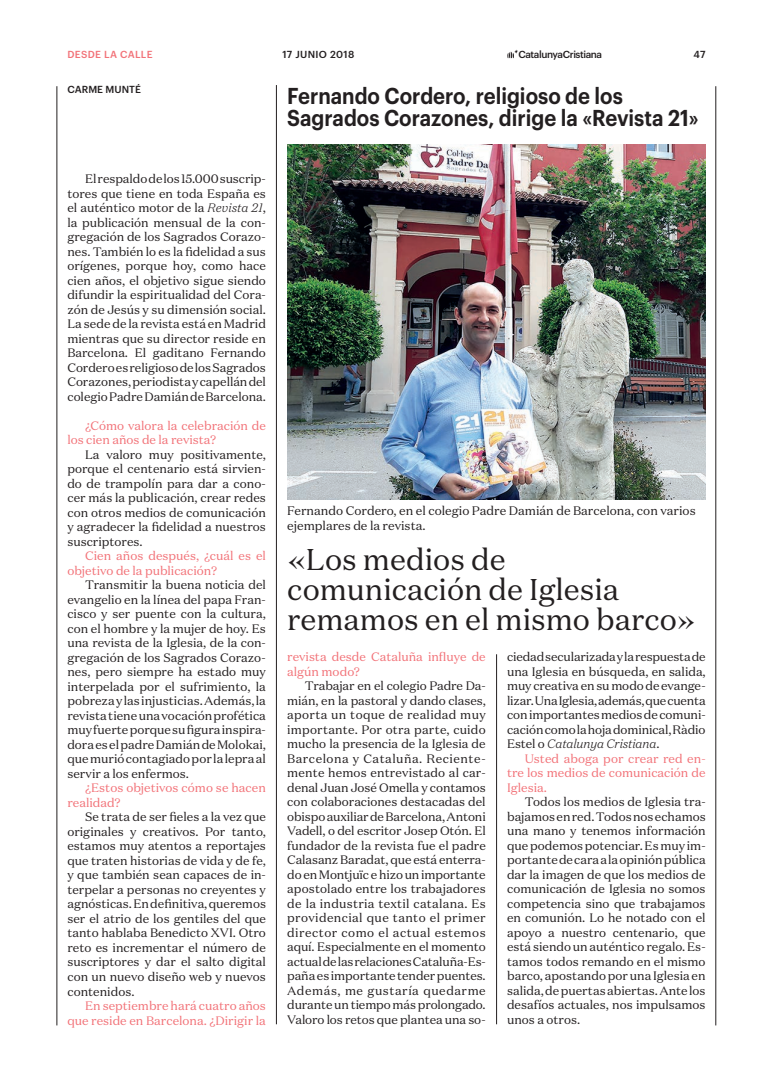
<style>
.page{position:relative;width:773px;height:1081px;background:#fff}
.page>*{position:absolute;margin:0;border:0;box-sizing:border-box;transform-origin:0 0}
.t1{font:30px/30px "Domaine Text";color:#231f20}
.t2{font:600 22.5px/22.5px "Graphik";color:#231f20;scale:.9 1}
.t3{font:12.38px/15px "Domaine Text";color:#231f20}
.t4{font:12.25px/14.5px "Domaine Text";color:#231f20;text-align:justify}
.t5{font:12.25px/14.5px "Domaine Text";color:#f27278}
.t6{font:500 10px "Graphik";letter-spacing:-.01em;color:#231f20}
.t7{font:500 10px "Graphik";letter-spacing:-.04em;color:#231f20}
.t8{font:500 10px "Graphik";letter-spacing:.035em;color:#f27278}
.s1{font-weight:300;font-style:italic}
</style>
<div class="page">
<svg style="left:507px;top:50px;width:11px;height:8px"></svg>
<hr style="left:496px;top:654px;width:1px;height:370px;background:#231f20">
<hr style="left:715px;top:86px;width:1px;height:939px;background:#231f20">
<hr style="left:276px;top:85px;width:1px;height:939px;background:#231f20">
<hr style="left:57px;top:86px;width:1px;height:939px;background:#231f20">
<img style="left:287px;top:144px;width:418px;height:356px">
<p class="t8" style="left:67px;top:47px;width:87px">DESDE LA CALLE</p>
<p class="t6" style="left:282px;top:47px;width:73px">17 JUNIO 2018</p>
<p class="t7" style="left:518px;top:47px;width:85px">CatalunyaCristiana</p>
<p class="t6" style="left:693px;top:47px;width:13px">47</p>
<p class="t6" style="left:67px;top:82px;width:75px">CARME MUNTÉ</p>
<p class="t4" style="left:67px;top:171px;width:200px;text-indent:18px">El respaldo de los 15.000 suscrip&shy;tores que tiene en toda España es el auténtico motor de la <span class="s1">Revista 21</span>, la publicación mensual de la con&shy;gregación de los Sagrados Corazo&shy;nes. También lo es la fidelidad a sus orígenes, porque hoy, como hace cien años, el objetivo sigue siendo difundir la espiritualidad del Cora&shy;zón de Jesús y su dimensión social.<br>La sede de la revista está en Madrid mientras que su director reside en Barcelona. El gaditano Fernando Cordero es religioso de los Sagrados Corazones, periodista y capellán del colegio Padre Damián de Barcelona.</p>
<p class="t5" style="left:67px;top:418px;width:200px;text-indent:18px">¿Cómo valora la celebración de los cien años de la revista?</p>
<p class="t4" style="left:67px;top:447px;width:200px;text-indent:18px">La valoro muy positivamente, porque el centenario está sirvien&shy;do de trampolín para dar a cono&shy;cer más la publicación, crear redes con otros medios de comunicación y agradecer la fidelidad a nuestros suscriptores.</p>
<p class="t5" style="left:67px;top:548px;width:200px;text-indent:18px">Cien años después, ¿cuál es el objetivo de la publicación?</p>
<p class="t4" style="left:67px;top:577px;width:200px;text-indent:18px">Transmitir la buena noticia del evangelio en la línea del papa Fran&shy;cisco y ser puente con la cultura, con el hombre y la mujer de hoy. Es una revista de la Iglesia, de la con&shy;gregación de los Sagrados Corazo&shy;nes, pero siempre ha estado muy interpelada por el sufrimiento, la pobreza y las injusticias. Además, la revista tiene una vocación profética muy fuerte porque su figura inspira&shy;dora es el padre Damián de Molokai, que murió contagiado por la lepra al servir a los enfermos.</p>
<p class="t5" style="left:67px;top:781px;width:200px;text-indent:18px">¿Estos objetivos cómo se hacen realidad?</p>
<p class="t4" style="left:67px;top:810px;width:200px;text-indent:18px">Se trata de ser fieles a la vez que originales y creativos. Por tanto, estamos muy atentos a reportajes que traten historias de vida y de fe, y que también sean capaces de in&shy;terpelar a personas no creyentes y agnósticas. En definitiva, queremos ser el atrio de los gentiles del que tanto hablaba Benedicto XVI. Otro reto es incrementar el número de suscriptores y dar el salto digital con un nuevo diseño web y nuevos contenidos.</p>
<p class="t5" style="left:67px;top:998px;width:200px;text-align:right">En septiembre hará cuatro años que reside en Barcelona. ¿Dirigir la</p>
<h2 class="t2" style="left:287px;top:82px;width:458px">Fernando Cordero, religioso de los<br>Sagrados Corazones, dirige la «Revista 21»</h2>
<p class="t3" style="left:287px;top:503px;width:410px">Fernando Cordero, en el colegio Padre Damián de Barcelona, con varios ejemplares de la revista.</p>
<h1 class="t1" style="left:287px;top:544px;width:410px">«Los medios de comunicación de Iglesia remamos en el mismo barco»</h1>
<p class="t5" style="left:287px;top:649px;width:200px">revista desde Cataluña influye de algún modo?</p>
<p class="t4" style="left:287px;top:678px;width:200px;text-indent:18px">Trabajar en el colegio Padre Da&shy;mián, en la pastoral y dando clases, aporta un toque de realidad muy importante. Por otra parte, cuido mucho la presencia de la Iglesia de Barcelona y Cataluña. Reciente&shy;mente hemos entrevistado al car&shy;denal Juan José Omella y contamos con colaboraciones destacadas del obispo auxiliar de Barcelona, Antoni Vadell, o del escritor Josep Otón. El fundador de la revista fue el padre Calasanz Baradat, que está enterra&shy;do en Montjuïc e hizo un importante apostolado entre los trabajadores de la industria textil catalana. Es providencial que tanto el primer director como el actual estemos aquí. Especialmente en el momento actual de las relaciones Cataluña-Es&shy;paña es importante tender puentes.<br>Además, me gustaría quedarme durante un tiempo más prolongado.<br>Valoro los retos que plantea una so-</p>
<p class="t4" style="left:507px;top:649px;width:200px">ciedad secularizada y la respuesta de una Iglesia en búsqueda, en salida, muy creativa en su modo de evange&shy;lizar. Una Iglesia, además, que cuenta con importantes medios de comuni&shy;cación como la hoja dominical, Ràdio Estel o <span class="s1">Catalunya Cristiana</span>.</p>
<p class="t5" style="left:507px;top:751px;width:200px;text-align:justify;text-indent:18px">Usted aboga por crear red en&shy;tre los medios de comunicación de Iglesia.</p>
<p class="t4" style="left:507px;top:794px;width:200px;text-indent:18px">Todos los medios de Iglesia tra&shy;bajamos en red. Todos nos echamos una mano y tenemos información que podemos potenciar. Es muy im&shy;portante de cara a la opinión pública dar la imagen de que los medios de comunicación de Iglesia no somos competencia sino que trabajamos en comunión. Lo he notado con el apoyo a nuestro centenario, que está siendo un auténtico regalo. Es&shy;tamos todos remando en el mismo barco, apostando por una Iglesia en salida, de puertas abiertas. Ante los desafíos actuales, nos impulsamos unos a otros.</p>
</div>
